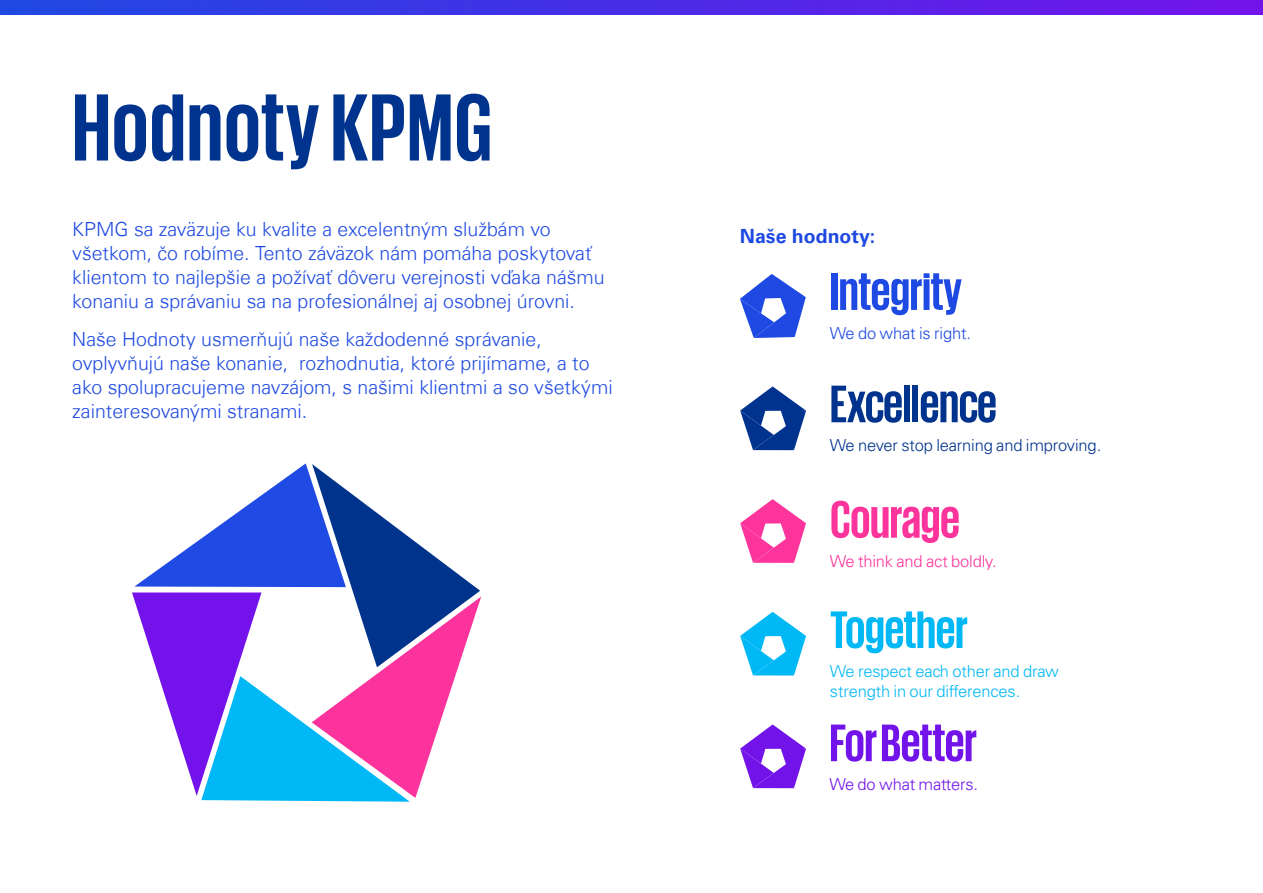
<style>
.page{position:relative;width:1263px;height:893px;background:#fff}
.page>*{position:absolute;margin:0;border:0;box-sizing:border-box;transform-origin:0 0}
.t1{font:700 97.5px "KPMG";letter-spacing:.01em;color:#00338d}
.t2{font:700 54px "KPMG";letter-spacing:-.01em;color:#00338d}
.t3{font:700 54px "KPMG";letter-spacing:-.015em;color:#7213ea}
.t4{font:700 54px "KPMG";letter-spacing:-.01em;color:#1e49e2}
.t5{font:700 54px "KPMG";letter-spacing:-.01em;color:#00b8f5}
.t6{font:700 54px "KPMG";letter-spacing:-.01em;color:#fd349c}
.t7{font:300 19.5px/24px "Universfor KPMG";color:#1e49e2}
.t8{font:700 19.5px "Univers LT Std";color:#1e49e2}
.t9{font:300 16.5px/19.8px "Univers LT Std";letter-spacing:-.01em;color:#00b8f5}
.t10{font:300 16.5px "Univers LT Std";letter-spacing:-.01em;color:#00338d}
.t11{font:300 16.5px "Univers LT Std";letter-spacing:-.01em;color:#fd349c}
.t12{font:300 16.5px "Univers LT Std";letter-spacing:-.01em;color:#7213ea}
.t13{font:300 16.5px "Univers LT Std";letter-spacing:-.01em;color:#1e49e2}
</style>
<div class="page">
<svg style="left:740px;top:386px;width:66px;height:64px"></svg>
<svg style="left:740px;top:499px;width:66px;height:64px"></svg>
<svg style="left:740px;top:724px;width:66px;height:64px"></svg>
<svg style="left:740px;top:274px;width:66px;height:64px"></svg>
<svg style="left:740px;top:612px;width:66px;height:63px"></svg>
<svg style="left:132px;top:463px;width:349px;height:339px"></svg>
<svg style="left:0;top:0;width:1263px;height:14px;background:#482de6"></svg>
<h1 class="t1" style="left:72px;top:79px;width:421px">Hodnoty KPMG</h1>
<p class="t7" style="left:72px;top:217px;width:534px">KPMG sa zaväzuje ku kvalite a excelentným službám vo všetkom, čo robíme. Tento záväzok nám pomáha poskytovať klientom to najlepšie a požívať dôveru verejnosti vďaka nášmu konaniu a správaniu sa na profesionálnej aj osobnej úrovni.</p>
<p class="t7" style="left:72px;top:327px;width:542px">Naše Hodnoty usmerňujú naše každodenné správanie, ovplyvňujú naše konanie, rozhodnutia, ktoré prijímame, a to ako spolupracujeme navzájom, s našimi klientmi a so všetkými zainteresovanými stranami.</p>
<p class="t8" style="left:740px;top:224px;width:137px">Naše hodnoty:</p>
<h2 class="t4" style="left:830px;top:264px;width:133px">Integrity</h2>
<p class="t13" style="left:830px;top:323px;width:143px">We do what is right.</p>
<h2 class="t2" style="left:830px;top:377px;width:169px">Excellence</h2>
<p class="t10" style="left:830px;top:435px;width:273px">We never stop learning and improving.</p>
<h2 class="t6" style="left:830px;top:492px;width:132px">Courage</h2>
<p class="t11" style="left:830px;top:551px;width:168px">We think and act boldly.</p>
<h2 class="t5" style="left:830px;top:603px;width:140px">Together</h2>
<p class="t9" style="left:830px;top:661px;width:231px">We respect each other and draw strength in our differences.</p>
<h2 class="t3" style="left:829px;top:716px;width:149px">For Better</h2>
<p class="t12" style="left:829px;top:774px;width:150px">We do what matters.</p>
</div>
